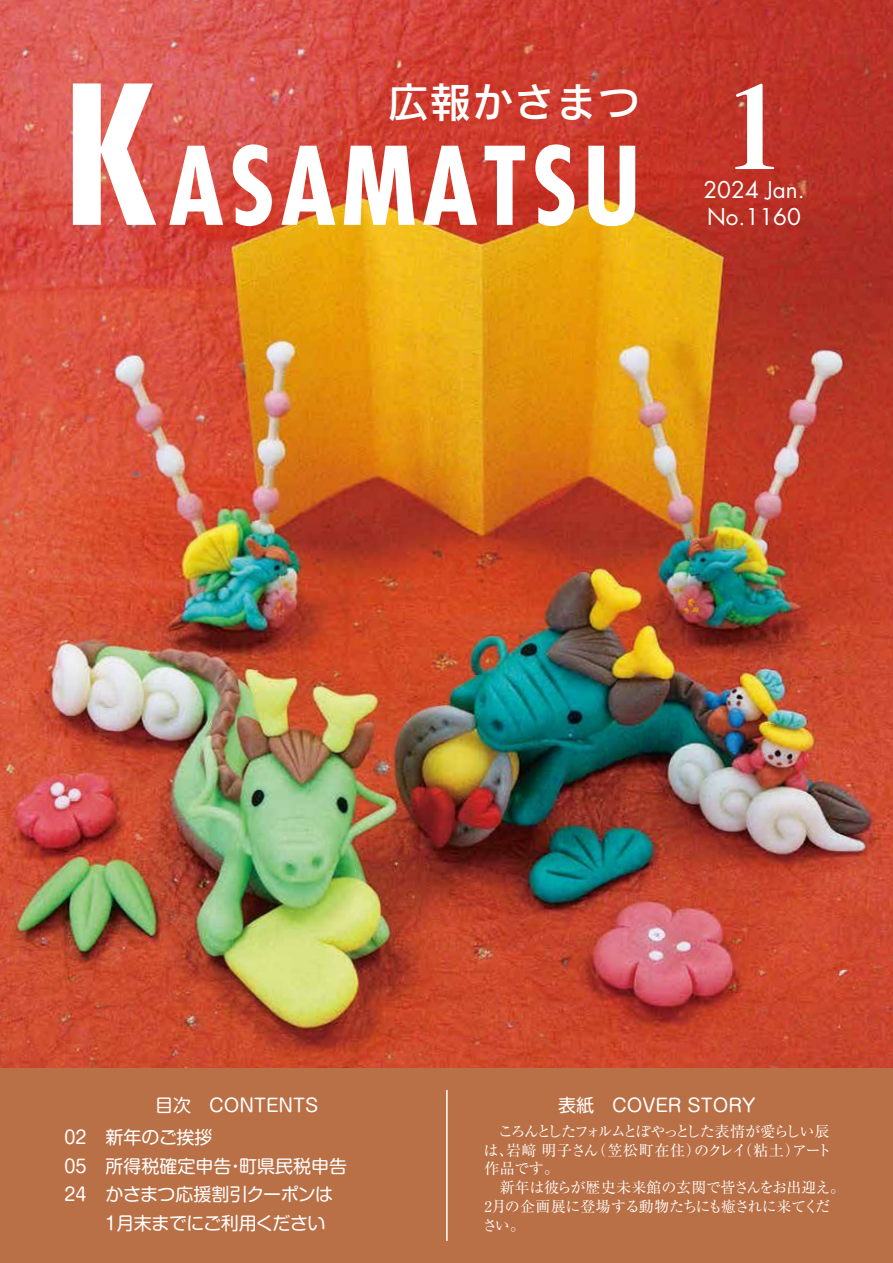
<style>
.page{position:relative;width:893px;height:1263px;background:#fff}
.page>*{position:absolute;margin:0;border:0;box-sizing:border-box;transform-origin:0 0}
.t1{font:112.5px "Matisse CID B";color:#fff}
.t2{font:700 condensed 105px "Futura";letter-spacing:.05em;color:#fff}
.t3{font:42px "Rodin CID DB";color:#fff}
.t4{font:22.5px "Futura";color:#fff}
.t5{font:18px/28.5px "Shin M Go";color:#fff;text-align:justify}
.t6{font:15px/18.8px "Ryumin";letter-spacing:-.065em;color:#fff}
.s1{font-size:187.5px}
.s2{font-family:"BLS Gaiji ST Rmr"}
</style>
<div class="page">
<img style="left:0;top:0;width:893px;height:1263px">
<h3 class="t3" style="left:388px;top:75px;width:253px">広報かさまつ</h3>
<h2 class="t2" style="left:63px;top:121px;width:579px"><span class="s1">K</span>ASAMATSU</h2>
<h1 class="t1" style="left:717px;top:60px;width:75px">1</h1>
<h3 class="t4" style="left:707px;top:201px;width:95px">No.1160</h3>
<h3 class="t4" style="left:703px;top:174px;width:103px">2024 Jan.</h3>
<p class="t5" style="left:155px;top:1089px;width:165px">目次　CONTENTS</p>
<p class="t5" style="left:558px;top:1089px;width:199px">表紙　COVER STORY</p>
<p class="t5" style="left:64px;top:1121px;width:23px">02<br>05<br>24</p>
<p class="t5" style="left:106px;top:1121px;width:243px;text-align:left">新年のご挨拶<br>所得税確定申告・町県民税申告かさまつ応援割引クーポンは<br>1月末までにご利用ください</p>
<p class="t6" style="left:482px;top:1121px;width:364px">　ころんとしたフォルムとぽやっとした表情が愛らしい辰は、岩<span class="s2">闢</span>明子さん（笠松町在住）のクレイ（粘土）アート作品です。<br>　新年は彼らが歴史未来館の玄関で皆さんをお出迎え。<br>2月の企画展に登場する動物たちにも癒されに来てください。</p>
</div>
